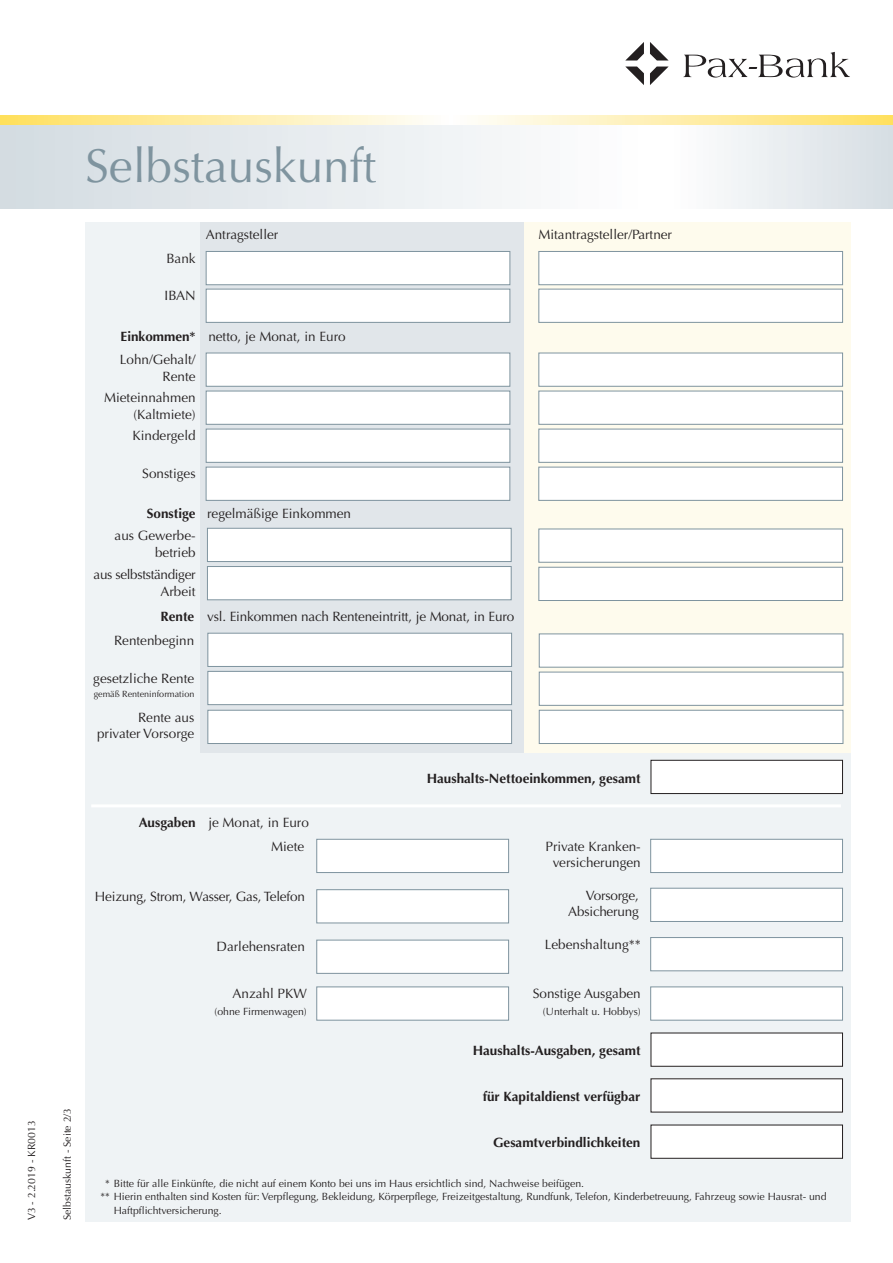
<style>
.page{position:relative;width:893px;height:1263px;background:#fff}
.page>*{position:absolute;margin:0;border:0;box-sizing:border-box;transform-origin:0 0}
.t1{font:47.55px "Optima";color:#7f949f}
.t2{font:13.5px/16.5px "Optima";color:#231f20;text-align:right}
.t3{font:700 13.5px "Optima";color:#231f20}
.t4{font:13.5px/16.5px "Optima";letter-spacing:-.025em;color:#231f20;text-align:right}
.t5{font:10.5px "Optima";color:#231f20}
.t6{font:9px "Optima";color:#231f20}
.s1{font-weight:700}
</style>
<div class="page">
<div style="left:85px;top:222px;width:765px;height:999px;background:#eff3f5"></div>
<div style="left:200px;top:222px;width:324px;height:530px;background:#e1e6ea"></div>
<div style="left:524px;top:222px;width:326px;height:530px;background:#fefbed"></div>
<div style="left:673px;top:120px;width:220px;height:88px;background:linear-gradient(to right,#fefefc,#d7dee0)"></div>
<div style="left:0;top:120px;width:641px;height:88px;background:linear-gradient(to right,#d4dcdf,#fefefe)"></div>
<svg style="left:683px;top:52px;width:167px;height:26px"></svg>
<svg style="left:625px;top:42px;width:44px;height:43px"></svg>
<svg style="left:0;top:116px;width:893px;height:8px;background:#feeead"></svg>
<div style="left:207px;top:353px;width:302px;height:33px;background:#fff"></div>
<div style="left:206px;top:353px;width:304px;height:34px;border:1px solid #7f949f"></div>
<div style="left:539px;top:353px;width:303px;height:33px;background:#fff"></div>
<div style="left:538px;top:353px;width:305px;height:34px;border:1px solid #7f949f"></div>
<div style="left:317px;top:940px;width:191px;height:33px;background:#fff"></div>
<div style="left:316px;top:940px;width:193px;height:34px;border:1px solid #7f949f"></div>
<div style="left:317px;top:890px;width:191px;height:32px;background:#fff"></div>
<div style="left:316px;top:889px;width:193px;height:34px;border:1px solid #7f949f"></div>
<div style="left:317px;top:840px;width:191px;height:32px;background:#fff"></div>
<div style="left:316px;top:839px;width:193px;height:34px;border:1px solid #7f949f"></div>
<div style="left:651px;top:760px;width:191px;height:33px;background:#fff"></div>
<div style="left:651px;top:760px;width:192px;height:34px;border:1px solid #231f20"></div>
<div style="left:651px;top:987px;width:191px;height:33px;background:#fff"></div>
<div style="left:650px;top:986px;width:193px;height:34px;border:1px solid #7f949f"></div>
<div style="left:651px;top:938px;width:191px;height:32px;background:#fff"></div>
<div style="left:650px;top:937px;width:193px;height:34px;border:1px solid #7f949f"></div>
<div style="left:651px;top:840px;width:191px;height:32px;background:#fff"></div>
<div style="left:650px;top:839px;width:193px;height:34px;border:1px solid #7f949f"></div>
<div style="left:208px;top:529px;width:303px;height:32px;background:#fff"></div>
<div style="left:207px;top:528px;width:305px;height:34px;border:1px solid #7f949f"></div>
<div style="left:539px;top:529px;width:303px;height:33px;background:#fff"></div>
<div style="left:538px;top:529px;width:305px;height:34px;border:1px solid #7f949f"></div>
<div style="left:208px;top:567px;width:303px;height:32px;background:#fff"></div>
<div style="left:207px;top:566px;width:305px;height:34px;border:1px solid #7f949f"></div>
<div style="left:539px;top:568px;width:303px;height:32px;background:#fff"></div>
<div style="left:538px;top:567px;width:305px;height:34px;border:1px solid #7f949f"></div>
<div style="left:207px;top:252px;width:302px;height:32px;background:#fff"></div>
<div style="left:206px;top:251px;width:304px;height:34px;border:1px solid #7f949f"></div>
<div style="left:539px;top:252px;width:303px;height:32px;background:#fff"></div>
<div style="left:538px;top:251px;width:305px;height:34px;border:1px solid #7f949f"></div>
<div style="left:651px;top:1033px;width:191px;height:33px;background:#fff"></div>
<div style="left:651px;top:1032px;width:192px;height:35px;border:1px solid #231f20"></div>
<div style="left:651px;top:1125px;width:191px;height:33px;background:#fff"></div>
<div style="left:651px;top:1125px;width:192px;height:34px;border:1px solid #231f20"></div>
<div style="left:651px;top:1079px;width:191px;height:33px;background:#fff"></div>
<div style="left:207px;top:289px;width:302px;height:33px;background:#fff"></div>
<div style="left:206px;top:289px;width:304px;height:34px;border:1px solid #7f949f"></div>
<div style="left:539px;top:289px;width:303px;height:33px;background:#fff"></div>
<div style="left:538px;top:289px;width:305px;height:34px;border:1px solid #7f949f"></div>
<div style="left:207px;top:391px;width:302px;height:33px;background:#fff"></div>
<div style="left:206px;top:391px;width:304px;height:34px;border:1px solid #7f949f"></div>
<div style="left:539px;top:391px;width:303px;height:33px;background:#fff"></div>
<div style="left:538px;top:391px;width:305px;height:34px;border:1px solid #7f949f"></div>
<div style="left:207px;top:429px;width:302px;height:33px;background:#fff"></div>
<div style="left:206px;top:429px;width:304px;height:34px;border:1px solid #7f949f"></div>
<div style="left:539px;top:429px;width:303px;height:33px;background:#fff"></div>
<div style="left:538px;top:429px;width:305px;height:34px;border:1px solid #7f949f"></div>
<hr style="left:91px;top:804px;width:750px;height:3px;background:#fff">
<div style="left:208px;top:633px;width:303px;height:33px;background:#fff"></div>
<div style="left:207px;top:633px;width:305px;height:34px;border:1px solid #7f949f"></div>
<div style="left:540px;top:634px;width:303px;height:33px;background:#fff"></div>
<div style="left:539px;top:633px;width:304px;height:34px;border:1px solid #7f949f"></div>
<div style="left:208px;top:672px;width:303px;height:32px;background:#fff"></div>
<div style="left:207px;top:671px;width:305px;height:34px;border:1px solid #7f949f"></div>
<div style="left:540px;top:672px;width:303px;height:33px;background:#fff"></div>
<div style="left:539px;top:672px;width:304px;height:34px;border:1px solid #7f949f"></div>
<div style="left:208px;top:711px;width:303px;height:32px;background:#fff"></div>
<div style="left:207px;top:710px;width:305px;height:34px;border:1px solid #7f949f"></div>
<div style="left:540px;top:711px;width:303px;height:32px;background:#fff"></div>
<div style="left:539px;top:710px;width:304px;height:34px;border:1px solid #7f949f"></div>
<div style="left:206px;top:467px;width:303px;height:33px;background:#fff"></div>
<div style="left:206px;top:467px;width:304px;height:34px;border:1px solid #7f949f"></div>
<div style="left:539px;top:467px;width:303px;height:33px;background:#fff"></div>
<div style="left:538px;top:467px;width:305px;height:34px;border:1px solid #7f949f"></div>
<div style="left:651px;top:888px;width:191px;height:33px;background:#fff"></div>
<div style="left:650px;top:888px;width:193px;height:34px;border:1px solid #7f949f"></div>
<div style="left:317px;top:987px;width:191px;height:33px;background:#fff"></div>
<div style="left:316px;top:986px;width:193px;height:34px;border:1px solid #7f949f"></div>
<p class="t5" style="left:26px;top:1220px;width:101px;rotate:-90deg">V3 - 2.2019 - KR0013</p>
<h1 class="t1" style="left:85px;top:138px;width:293px">Selbstauskunft</h1>
<p class="t5" style="left:61px;top:1220px;width:114px;rotate:-90deg">Selbstauskunft - Seite 2/3</p>
<p class="t2" style="left:166px;top:250px;width:31px">Bank</p>
<p class="t2" style="left:206px;top:226px;width:74px">Antragsteller</p>
<p class="t2" style="left:538px;top:226px;width:135px">Mitantragsteller/Partner</p>
<p class="t2" style="left:165px;top:288px;width:33px">IBAN</p>
<p class="t2" style="left:121px;top:328px;width:227px"><span class="s1">Einkommen*</span> netto, je Monat, in Euro</p>
<p class="t2" style="left:120px;top:352px;width:77px">Lohn/Gehalt/<br>Rente</p>
<p class="t2" style="left:104px;top:390px;width:93px">Mieteinnahmen (Kaltmiete)</p>
<p class="t2" style="left:133px;top:428px;width:65px">Kindergeld</p>
<p class="t2" style="left:142px;top:466px;width:55px">Sonstiges</p>
<p class="t3" style="left:147px;top:505px;width:50px">Sonstige</p>
<p class="t2" style="left:115px;top:528px;width:83px">aus Gewerbe&shy;betrieb</p>
<p class="t4" style="left:94px;top:566px;width:103px">aus selbstständiger<br>Arbeit</p>
<p class="t2" style="left:207px;top:505px;width:146px">regelmäßige Einkommen</p>
<p class="t2" style="left:161px;top:608px;width:355px"><span class="s1">Rente</span> vsl. Einkommen nach Renteneintritt, je Monat, in Euro</p>
<p class="t2" style="left:114px;top:633px;width:82px">Rentenbeginn</p>
<p class="t2" style="left:93px;top:671px;width:103px">gesetzliche Rente</p>
<p class="t6" style="left:94px;top:689px;width:102px">gemäß Renteninformation</p>
<p class="t2" style="left:97px;top:709px;width:99px">Rente aus privater Vorsorge</p>
<p class="t2" style="left:139px;top:814px;width:172px"><span class="s1">Ausgaben</span> je Monat, in Euro</p>
<p class="t2" style="left:271px;top:838px;width:35px">Miete</p>
<p class="t2" style="left:95px;top:888px;width:211px">Heizung, Strom, Wasser, Gas, Telefon</p>
<p class="t2" style="left:217px;top:939px;width:90px">Darlehensraten</p>
<p class="t2" style="left:233px;top:985px;width:76px">Anzahl PKW</p>
<p class="t5" style="left:214px;top:1005px;width:94px">(ohne Firmenwagen)</p>
<p class="t3" style="left:427px;top:770px;width:215px">Haushalts-Nettoeinkommen, gesamt</p>
<p class="t2" style="left:545px;top:838px;width:97px;text-align:center">Private Kranken&shy;versicherungen</p>
<p class="t2" style="left:568px;top:887px;width:72px">Vorsorge,<br>Absicherung</p>
<p class="t2" style="left:545px;top:936px;width:98px">Lebenshaltung**</p>
<p class="t2" style="left:533px;top:985px;width:110px">Sonstige Ausgaben</p>
<p class="t5" style="left:543px;top:1005px;width:99px">(Unterhalt u. Hobbys)</p>
<p class="t3" style="left:473px;top:1043px;width:169px">Haushalts-Ausgaben, gesamt</p>
<p class="t3" style="left:483px;top:1089px;width:159px">für Kapitaldienst verfügbar</p>
<p class="t3" style="left:493px;top:1135px;width:149px">Gesamtverbindlichkeiten</p>
<p class="t5" style="left:105px;top:1177px;width:481px">* Bitte für alle Einkünfte, die nicht auf einem Konto bei uns im Haus ersichtlich sind, Nachweise beifügen.</p>
<p class="t5" style="left:100px;top:1190px;width:728px">** Hierin enthalten sind Kosten für: Verpflegung, Bekleidung, Körperpflege, Freizeitgestaltung, Rundfunk, Telefon, Kinderbetreuung, Fahrzeug sowie Hausrat- und</p>
<p class="t5" style="left:114px;top:1204px;width:110px">Haftpflichtversicherung.</p>
</div>
